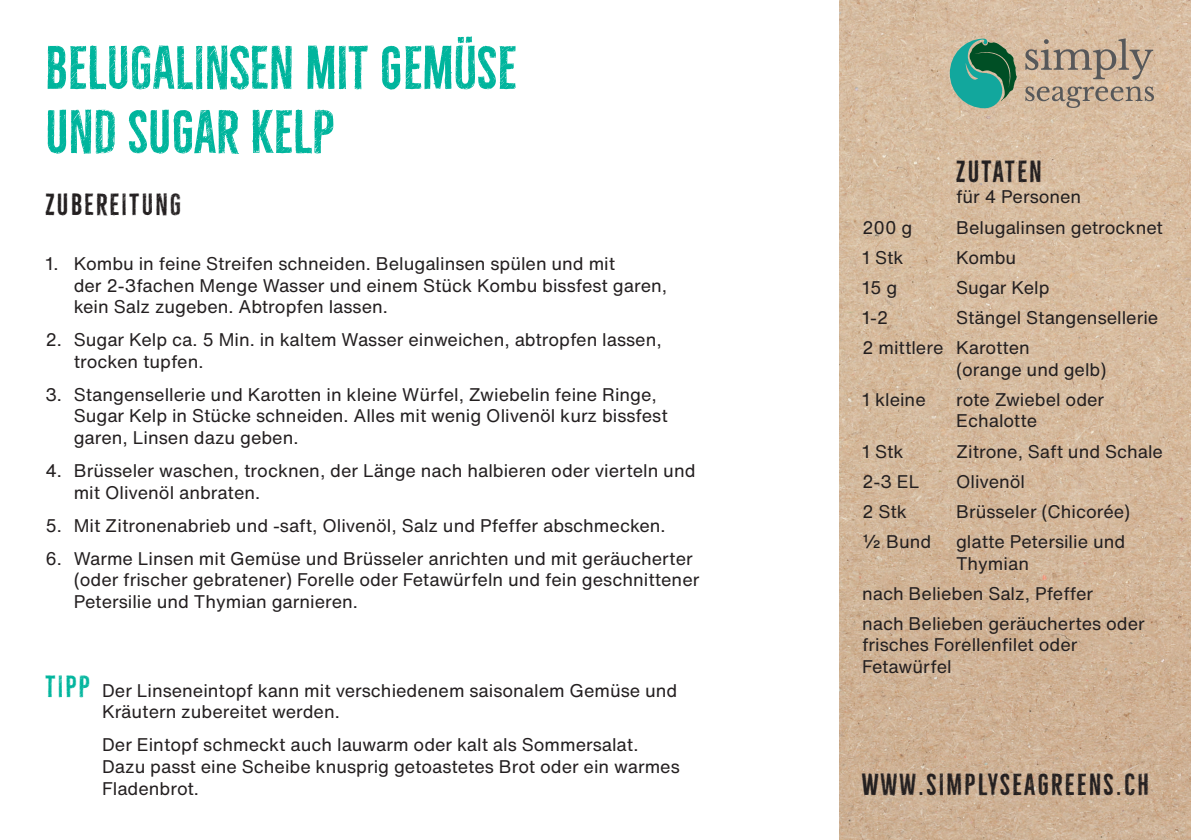
<style>
.page{position:relative;width:1191px;height:840px;background:#fff}
.page>*{position:absolute;margin:0;border:0;box-sizing:border-box;transform-origin:0 0}
.t1{font:56px/64px "Bellfort Draw";color:#00b59d}
.t2{font:28px "Bellfort Draw";letter-spacing:.08em;color:#231f20}
.t3{font:18px/21.6px "Helvetica Now Text";color:#231f20}
.s1{font-family:"Bellfort Draw";font-size:28px;color:#00b59d}
</style>
<div class="page">
<img style="left:839px;top:0;width:352px;height:839px">
<svg style="left:949px;top:39px;width:67px;height:69px;background:#48947c"></svg>
<svg style="left:1025px;top:38px;width:128px;height:42px;background:#bca792"></svg>
<svg style="left:1025px;top:86px;width:129px;height:22px;background:#b6a28e"></svg>
<h1 class="t1" style="left:45px;top:37px;width:472px">BELUGALINSEN MIT GEMÜSE<br>UND SUGAR KELP</h1>
<h2 class="t2" style="left:45px;top:188px;width:137px">ZUBEREITUNG</h2>
<p class="t3" style="left:74px;top:252px;width:595px;text-indent:-28px">1. Kombu in feine Streifen schneiden. Belugalinsen spülen und mit<br>der 2-3fachen Menge Wasser und einem Stück Kombu bissfest garen, kein Salz zugeben. Abtropfen lassen.</p>
<p class="t3" style="left:74px;top:328px;width:589px;text-indent:-28px">2. Sugar Kelp ca. 5 Min. in kaltem Wasser einweichen, abtropfen lassen, trocken tupfen.</p>
<p class="t3" style="left:74px;top:383px;width:595px;text-indent:-28px">3. Stangensellerie und Karotten in kleine Würfel, Zwiebelin feine Ringe,<br>Sugar Kelp in Stücke schneiden. Alles mit wenig Olivenöl kurz bissfest garen, Linsen dazu geben.</p>
<p class="t3" style="left:74px;top:459px;width:623px;text-indent:-28px">4. Brüsseler waschen, trocknen, der Länge nach halbieren oder vierteln und mit Olivenöl anbraten.</p>
<p class="t3" style="left:45px;top:513px;width:622px">5. Mit Zitronenabrieb und -saft, Olivenöl, Salz und Pfeffer abschmecken.</p>
<p class="t3" style="left:74px;top:546px;width:627px;text-indent:-28px">6. Warme Linsen mit Gemüse und Brüsseler anrichten und mit geräucherter (oder frischer gebratener) Forelle oder Fetawürfeln und fein geschnittener<br>Petersilie und Thymian garnieren.</p>
<p class="t3" style="left:102px;top:678px;width:577px;text-indent:-57px"><span class="s1">TIPP</span> Der Linseneintopf kann mit verschiedenem saisonalem Gemüse und<br>Kräutern zubereitet werden.</p>
<p class="t3" style="left:102px;top:733px;width:579px">Der Eintopf schmeckt auch lauwarm oder kalt als Sommersalat.<br>Dazu passt eine Scheibe knusprig getoastetes Brot oder ein warmes<br>Fladenbrot.</p>
<h2 class="t2" style="left:956px;top:154px;width:87px">ZUTATEN</h2>
<p class="t3" style="left:956px;top:185px;width:127px">für 4 Personen</p>
<p class="t3" style="left:862px;top:216px;width:52px">200 g</p>
<p class="t3" style="left:956px;top:216px;width:208px">Belugalinsen getrocknet</p>
<p class="t3" style="left:862px;top:246px;width:43px">1 Stk</p>
<p class="t3" style="left:956px;top:246px;width:62px">Kombu</p>
<p class="t3" style="left:862px;top:276px;width:37px">15 g</p>
<p class="t3" style="left:956px;top:276px;width:95px">Sugar Kelp</p>
<p class="t3" style="left:862px;top:306px;width:28px">1-2</p>
<p class="t3" style="left:862px;top:302px;width:298px;line-height:30px;text-indent:94px">Stängel Stangensellerie<br>2 mittlere Karotten</p>
<p class="t3" style="left:956px;top:358px;width:152px">(orange und gelb)</p>
<p class="t3" style="left:862px;top:388px;width:65px">1 kleine</p>
<p class="t3" style="left:956px;top:388px;width:150px">rote Zwiebel oder<br>Echalotte</p>
<p class="t3" style="left:862px;top:439px;width:43px">1 Stk</p>
<p class="t3" style="left:956px;top:439px;width:208px">Zitrone, Saft und Schale</p>
<p class="t3" style="left:862px;top:469px;width:59px">2-3 EL</p>
<p class="t3" style="left:956px;top:469px;width:71px">Olivenöl</p>
<p class="t3" style="left:862px;top:500px;width:46px">2 Stk</p>
<p class="t3" style="left:956px;top:500px;width:176px">Brüsseler (Chicorée)</p>
<p class="t3" style="left:862px;top:530px;width:71px">½ Bund</p>
<p class="t3" style="left:956px;top:530px;width:171px">glatte Petersilie und<br>Thymian</p>
<p class="t3" style="left:862px;top:577px;width:284px;line-height:30px">nach Belieben Salz, Pfeffer<br>nach Belieben geräuchertes oder</p>
<p class="t3" style="left:862px;top:633px;width:217px">frisches Forellenfilet oder<br>Fetawürfel</p>
<h2 class="t2" style="left:862px;top:766px;width:288px">WWW.SIMPLYSEAGREENS.CH</h2>
</div>
